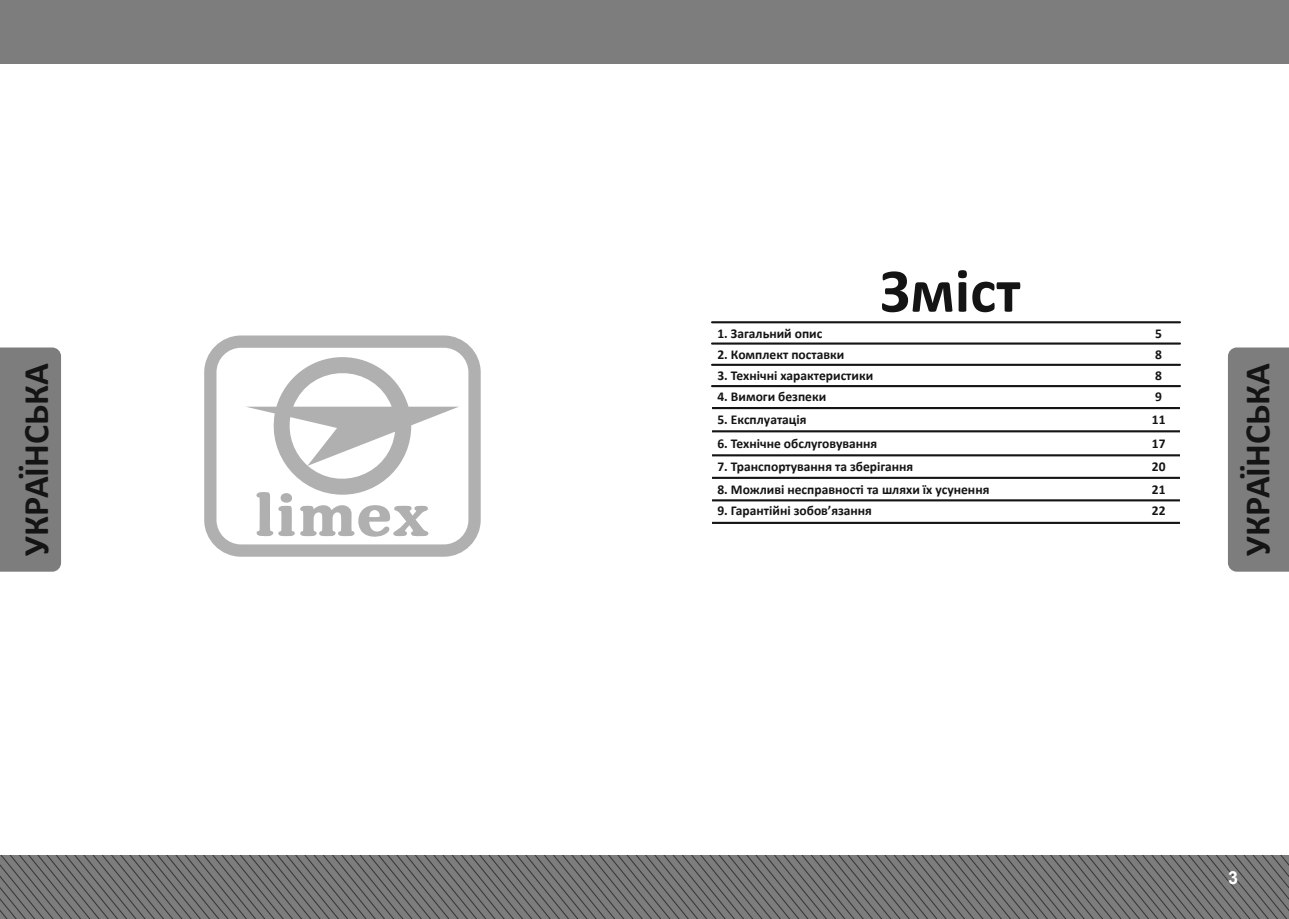
<style>
.page{position:relative;width:1289px;height:919px;background:#fff}
.page>*{position:absolute;margin:0;border:0;box-sizing:border-box;transform-origin:0 0}
.t1{font:700 62.4px "Calibri";color:#141414}
.t2{font:700 36px "Calibri";color:#141414}
.t3{font:700 18px "Arial";color:#fff}
.t4{font:700 13.5px "Calibri";color:#141414}
</style>
<div class="page">
<div style="left:644px;top:0;width:644px;height:64px;background:#7d7d7d"></div>
<div style="left:0;top:0;width:644px;height:64px;background:#7d7d7d"></div>
<svg style="left:0;top:855px;width:1288px;height:63px;background:#727272"></svg>
<div style="left:0;top:347px;width:61px;height:224px;background:#7d7d7d"></div>
<div style="left:1228px;top:347px;width:60px;height:224px;background:#7d7d7d"></div>
<hr style="left:712px;top:522px;width:467px;height:2px;background:#141414">
<hr style="left:712px;top:499px;width:467px;height:2px;background:#141414">
<hr style="left:712px;top:476px;width:467px;height:3px;background:#141414">
<hr style="left:712px;top:454px;width:467px;height:2px;background:#141414">
<hr style="left:712px;top:430px;width:467px;height:2px;background:#141414">
<hr style="left:712px;top:407px;width:467px;height:2px;background:#141414">
<hr style="left:712px;top:385px;width:467px;height:2px;background:#141414">
<hr style="left:712px;top:364px;width:467px;height:2px;background:#141414">
<hr style="left:712px;top:342px;width:467px;height:2px;background:#141414">
<hr style="left:712px;top:321px;width:467px;height:2px;background:#141414">
<svg style="left:204px;top:335px;width:276px;height:221px"></svg>
<h1 class="t1" style="left:880px;top:251px;width:142px">Зміст</h1>
<p class="t4" style="left:717px;top:324px;width:106px">1. Загальний опис</p>
<p class="t4" style="left:1155px;top:324px;width:8px">5</p>
<p class="t4" style="left:717px;top:345px;width:128px">2. Комплект поставки</p>
<p class="t4" style="left:1155px;top:345px;width:8px">8</p>
<p class="t4" style="left:717px;top:367px;width:157px">3. Технічні характеристики</p>
<p class="t4" style="left:1155px;top:367px;width:8px">8</p>
<p class="t4" style="left:717px;top:388px;width:110px">4. Вимоги безпеки</p>
<p class="t4" style="left:1155px;top:388px;width:8px">9</p>
<p class="t4" style="left:717px;top:411px;width:91px">5. Експлуатація</p>
<p class="t4" style="left:1151px;top:411px;width:15px">11</p>
<p class="t4" style="left:717px;top:435px;width:161px">6. Технічне обслуговування</p>
<p class="t4" style="left:1151px;top:435px;width:15px">17</p>
<p class="t4" style="left:717px;top:458px;width:197px">7. Транспортування та зберігання</p>
<p class="t4" style="left:1151px;top:458px;width:15px">20</p>
<p class="t4" style="left:717px;top:480px;width:273px">8. Можливі несправності та шляхи їх усунення</p>
<p class="t4" style="left:1151px;top:480px;width:15px">21</p>
<p class="t4" style="left:717px;top:502px;width:156px">9. Гарантійні зобов’язання</p>
<p class="t4" style="left:1151px;top:502px;width:15px">22</p>
<h2 class="t2" style="left:13px;top:555px;width:194px;rotate:-90deg">УКРАЇНСЬКА</h2>
<h2 class="t2" style="left:1234px;top:555px;width:194px;rotate:-90deg">УКРАЇНСЬКА</h2>
<h3 class="t3" style="left:1227px;top:865px;width:12px">3</h3>
</div>
